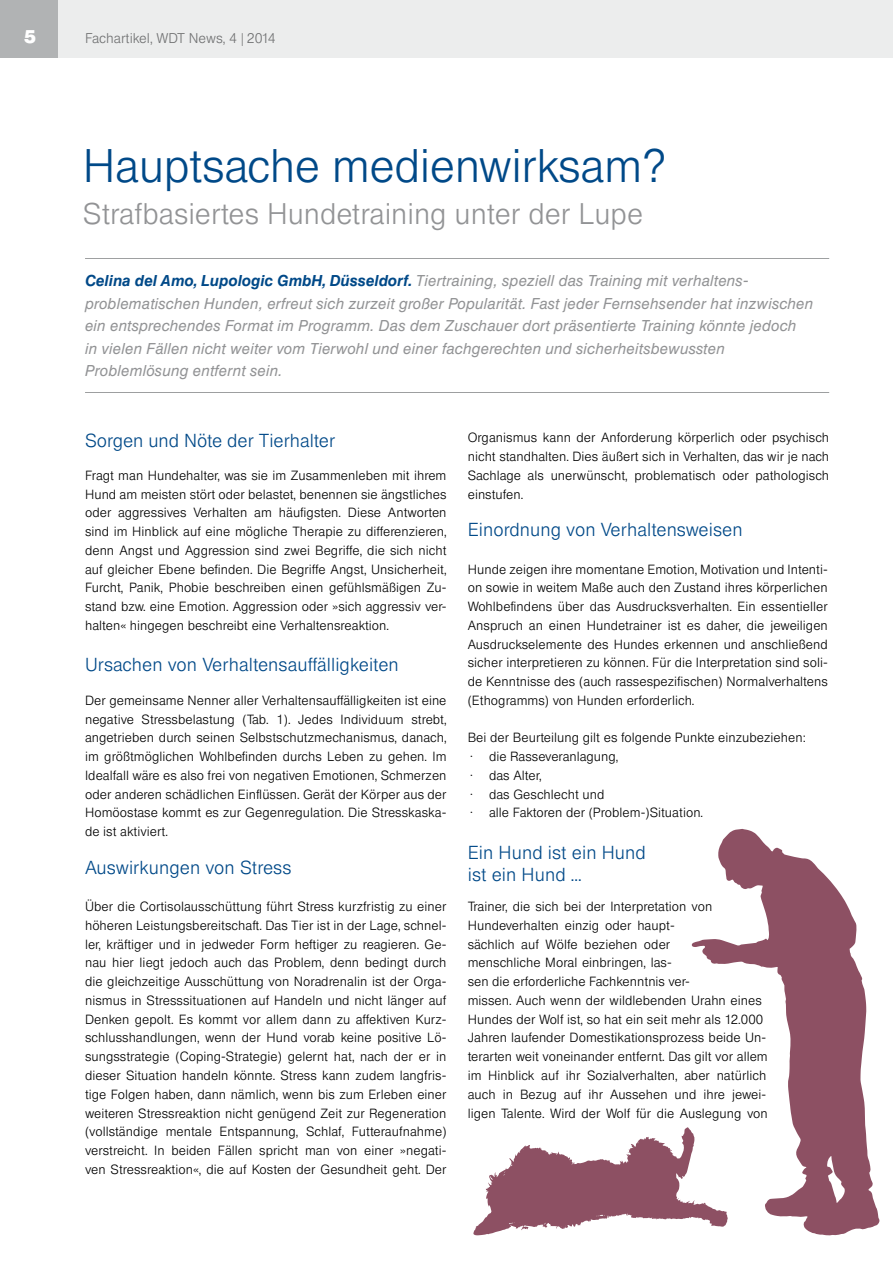
<style>
.page{position:relative;width:893px;height:1263px;background:#fff}
.page>*{position:absolute;margin:0;border:0;box-sizing:border-box;transform-origin:0 0}
.t1{font:300 45px "Europa Gro SBOP";letter-spacing:-.01em;color:#004988}
.t2{font:300 28.5px "Europa Gro SBOP";color:#929395}
.t3{font:300 18px/22.5px "Europa Gro SBOP";letter-spacing:.005em;color:#004988}
.t4{font:700 18px "Europa Gro SBOP";color:#fff}
.t5{font:15px/22.5px "Europa Gro SBOP Boo Ita";color:#929395}
.t6{font:300 13.5px "Europa Gro SBOP";color:#707172}
.t7{font:300 12.75px/18.8px "Europa Gro SBOP";letter-spacing:.005em;color:#000;text-align:justify}
.s1{font-family:"Europa Gro SBOP Med Ita";color:#004988}
</style>
<div class="page">
<div style="left:0;top:0;width:893px;height:57px;background:#eceded"></div>
<div style="left:0;top:0;width:57px;height:57px;background:#b1b3b4"></div>
<hr style="left:85px;top:392px;width:744px;height:1px;background:#9c9e9f">
<hr style="left:85px;top:258px;width:744px;height:1px;background:#9c9e9f">
<svg style="left:691px;top:829px;width:189px;height:406px"></svg>
<svg style="left:473px;top:1127px;width:255px;height:108px"></svg>
<div style="left:723px;top:1127px;width:52px;height:61px;background:#fff"></div>
<h3 class="t4" style="left:24px;top:25px;width:14px">5</h3>
<p class="t6" style="left:85px;top:30px;width:192px">Fachartikel, WDT News, 4 | 2014</p>
<h1 class="t1" style="left:83px;top:139px;width:585px">Hauptsache medienwirksam?</h1>
<h2 class="t2" style="left:83px;top:197px;width:562px">Strafbasiertes Hundetraining unter der Lupe</h2>
<p class="t5" style="left:85px;top:270px;width:730px"><span class="s1">Celina del Amo, Lupologic GmbH, Düsseldorf.</span> Tiertraining, speziell das Training mit verhaltens&shy;problematischen Hunden, erfreut sich zurzeit großer Popularität. Fast jeder Fernsehsender hat inzwischen ein entsprechendes Format im Programm. Das dem Zuschauer dort präsentierte Training könnte jedoch<br>in vielen Fällen nicht weiter vom Tierwohl und einer fachgerechten und sicherheitsbewussten Problemlösung entfernt sein.</p>
<h3 class="t3" style="left:85px;top:429px;width:252px">Sorgen und Nöte der Tierhalter</h3>
<p class="t7" style="left:85px;top:466px;width:363px">Fragt man Hundehalter, was sie im Zusammenleben mit ihrem Hund am meisten stört oder belastet, benennen sie ängstliches oder aggressives Verhalten am häufigsten. Diese Antworten sind im Hinblick auf eine mögliche Therapie zu differenzieren, denn Angst und Aggression sind zwei Begriffe, die sich nicht auf gleicher Ebene befinden. Die Begriffe Angst, Unsicherheit, Furcht, Panik, Phobie beschreiben einen gefühlsmäßigen Zu&shy;stand bzw. eine Emotion. Aggression oder »sich aggressiv ver&shy;halten« hingegen beschreibt eine Verhaltensreaktion.</p>
<h3 class="t3" style="left:85px;top:653px;width:315px">Ursachen von Verhaltensauffälligkeiten</h3>
<p class="t7" style="left:85px;top:691px;width:363px">Der gemeinsame Nenner aller Verhaltensauffälligkeiten ist eine negative Stressbelastung (Tab. 1). Jedes Individuum strebt, angetrieben durch seinen Selbstschutzmechanismus, danach, im größtmöglichen Wohlbefinden durchs Leben zu gehen. Im Idealfall wäre es also frei von negativen Emotionen, Schmerzen oder anderen schädlichen Einflüssen. Gerät der Körper aus der Homöostase kommt es zur Gegenregulation. Die Stresskaska&shy;de ist aktiviert.</p>
<h3 class="t3" style="left:85px;top:856px;width:208px">Auswirkungen von Stress</h3>
<p class="t7" style="left:85px;top:897px;width:363px">Über die Cortisolausschüttung führt Stress kurzfristig zu einer höheren Leistungsbereitschaft. Das Tier ist in der Lage, schnel&shy;ler, kräftiger und in jedweder Form heftiger zu reagieren. Ge&shy;nau hier liegt jedoch auch das Problem, denn bedingt durch die gleichzeitige Ausschüttung von Noradrenalin ist der Orga&shy;nismus in Stresssituationen auf Handeln und nicht länger auf Denken gepolt. Es kommt vor allem dann zu affektiven Kurz&shy;schlusshandlungen, wenn der Hund vorab keine positive Lö&shy;sungsstrategie (Coping-Strategie) gelernt hat, nach der er in dieser Situation handeln könnte. Stress kann zudem langfris&shy;tige Folgen haben, dann nämlich, wenn bis zum Erleben einer weiteren Stressreaktion nicht genügend Zeit zur Regeneration (vollständige mentale Entspannung, Schlaf, Futteraufnahme) verstreicht. In beiden Fällen spricht man von einer »negati&shy;ven Stressreaktion«, die auf Kosten der Gesundheit geht. Der</p>
<p class="t7" style="left:468px;top:428px;width:363px">Organismus kann der Anforderung körperlich oder psychisch nicht standhalten. Dies äußert sich in Verhalten, das wir je nach Sachlage als unerwünscht, problematisch oder pathologisch einstufen.</p>
<h3 class="t3" style="left:468px;top:518px;width:276px">Einordnung von Verhaltensweisen</h3>
<p class="t7" style="left:468px;top:559px;width:362px">Hunde zeigen ihre momentane Emotion, Motivation und Intenti&shy;on sowie in weitem Maße auch den Zustand ihres körperlichen Wohlbefindens über das Ausdrucksverhalten. Ein essentieller Anspruch an einen Hundetrainer ist es daher, die jeweiligen Ausdruckselemente des Hundes erkennen und anschließend sicher interpretieren zu können. Für die Interpretation sind soli&shy;de Kenntnisse des (auch rassespezifischen) Normalverhaltens (Ethogramms) von Hunden erforderlich.</p>
<p class="t7" style="left:468px;top:728px;width:339px;text-align:left">Bei der Beurteilung gilt es folgende Punkte einzubeziehen: · die Rasseveranlagung,<br>· das Alter,<br>· das Geschlecht und<br>· alle Faktoren der (Problem-)Situation.</p>
<h3 class="t3" style="left:468px;top:841px;width:180px">Ein Hund ist ein Hund ist ein Hund ...</h3>
<p class="t7" style="left:468px;top:897px;width:302px;text-align:left">Trainer, die sich bei der Interpretation von Hundeverhalten einzig oder haupt-<br>sächlich auf Wölfe beziehen oder<br>menschliche Moral einbringen, las-<br>sen die erforderliche Fachkenntnis ver-<br>missen. Auch wenn der wildlebenden Urahn eines Hundes der Wolf ist, so hat ein seit mehr als 12.000<br>Jahren laufender Domestikationsprozess beide Un&shy;terarten weit voneinander entfernt. Das gilt vor allem im Hinblick auf ihr Sozialverhalten, aber natürlich auch in Bezug auf ihr Aussehen und ihre jewei&shy;ligen Talente. Wird der Wolf für die Auslegung von</p>
</div>
